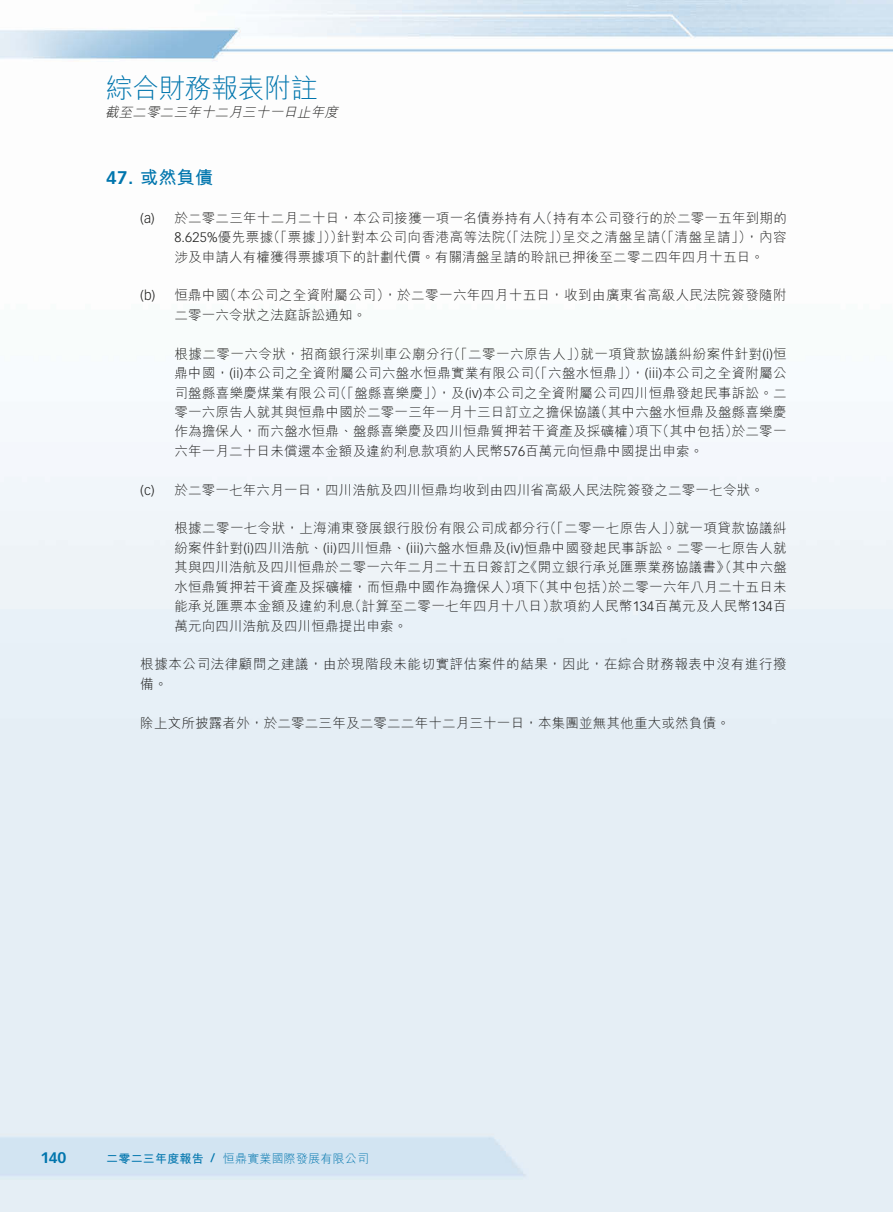
<style>
.page{position:relative;width:893px;height:1212px;background:#fff}
.page>*{position:absolute;margin:0;border:0;box-sizing:border-box;transform-origin:0 0}
.t1{font:300 27px "M Hei HK";letter-spacing:-.02em;color:#0075ad}
.t2{font:700 18px "M Hei HK";color:#0075ad}
.t3{font:700 15px "Vectora LT Std";color:#0075ad}
.t4{font:300 13.5px/19.5px "M Hei HK";letter-spacing:.015em;color:#1c1c1b;text-align:justify}
.t5{font:300 13.5px/19.5px "M Hei HK";letter-spacing:.045em;color:#1c1c1b}
.t6{font:italic 300 13.5px "M Hei HK";color:#1c1c1b}
.t7{font:300 12px "M Hei HK";letter-spacing:.015em;color:#0075ad}
.s1{font-family:"Vectora LT Std"}
.s2{font-weight:700}
.s3{font-family:"Vectora LT Std";font-weight:700}
</style>
<div class="page">
<h1 class="t1" style="left:106px;top:69px;width:213px">綜合財務報表附註</h1>
<p class="t6" style="left:105px;top:103px;width:239px">截至二零二三年十二月三十一日止年度</p>
<h2 class="t2" style="left:106px;top:164px;width:108px"><span class="s1">47.</span> 或然負債</h2>
<p class="t4" style="left:174px;top:207px;width:614px;text-indent:-34px"><span class="s1">(a)</span> 於二零二三年十二月二十日，本公司接獲一項一名債券持有人（持有本公司發行的於二零一五年到期的<span class="s1">8.625%</span>優先票據（「票據」））針對本公司向香港高等法院（「法院」）呈交之清盤呈請（「清盤呈請」），內容涉及申請人有權獲得票據項下的計劃代價。有關清盤呈請的聆訊已押後至二零二四年四月十五日。</p>
<p class="t4" style="left:174px;top:285px;width:614px;text-indent:-34px"><span class="s1">(b)</span> 恒鼎中國（本公司之全資附屬公司），於二零一六年四月十五日，收到由廣東省高級人民法院簽發隨附二零一六令狀之法庭訴訟通知。</p>
<p class="t4" style="left:174px;top:343px;width:614px">根據二零一六令狀，招商銀行深圳車公廟分行（「二零一六原告人」）就一項貸款協議糾紛案件針對<span class="s1">(i)</span>恒鼎中國，<span class="s1">(ii)</span>本公司之全資附屬公司六盤水恒鼎實業有限公司（「六盤水恒鼎」），<span class="s1">(iii)</span>本公司之全資附屬公司盤縣喜樂慶煤業有限公司（「盤縣喜樂慶」），及<span class="s1">(iv)</span>本公司之全資附屬公司四川恒鼎發起民事訴訟。二零一六原告人就其與恒鼎中國於二零一三年一月十三日訂立之擔保協議（其中六盤水恒鼎及盤縣喜樂慶作為擔保人，而六盤水恒鼎、盤縣喜樂慶及四川恒鼎質押若干資產及採礦權）項下（其中包括）於二零一六年一月二十日未償還本金額及違約利息款項約人民幣<span class="s1">576</span>百萬元向恒鼎中國提出申索。</p>
<p class="t4" style="left:140px;top:479px;width:625px"><span class="s1">(c)</span> 於二零一七年六月一日，四川浩航及四川恒鼎均收到由四川省高級人民法院簽發之二零一七令狀。</p>
<p class="t4" style="left:174px;top:518px;width:614px">根據二零一七令狀，上海浦東發展銀行股份有限公司成都分行（「二零一七原告人」）就一項貸款協議糾紛案件針對<span class="s1">(i)</span>四川浩航、<span class="s1">(ii)</span>四川恒鼎、<span class="s1">(iii)</span>六盤水恒鼎及<span class="s1">(iv)</span>恒鼎中國發起民事訴訟。二零一七原告人就其與四川浩航及四川恒鼎於二零一六年二月二十五日簽訂之《開立銀行承兌匯票業務協議書》（其中六盤水恒鼎質押若干資產及採礦權，而恒鼎中國作為擔保人）項下（其中包括）於二零一六年八月二十五日未能承兌匯票本金額及違約利息（計算至二零一七年四月十八日）款項約人民幣<span class="s1">134</span>百萬元及人民幣<span class="s1">134</span>百萬元向四川浩航及四川恒鼎提出申索。</p>
<p class="t5" style="left:140px;top:654px;width:648px">根據本公司法律顧問之建議，由於現階段未能切實評估案件的結果，因此，在綜合財務報表中沒有進行撥備。</p>
<p class="t4" style="left:140px;top:712px;width:591px">除上文所披露者外，於二零二三年及二零二二年十二月三十一日，本集團並無其他重大或然負債。</p>
<p class="t3" style="left:40px;top:1148px;width:28px">140</p>
<p class="t7" style="left:106px;top:1150px;width:264px"><span class="s2">二零二三年度報告</span> <span class="s3">/</span> 恒鼎實業國際發展有限公司</p>
</div>
